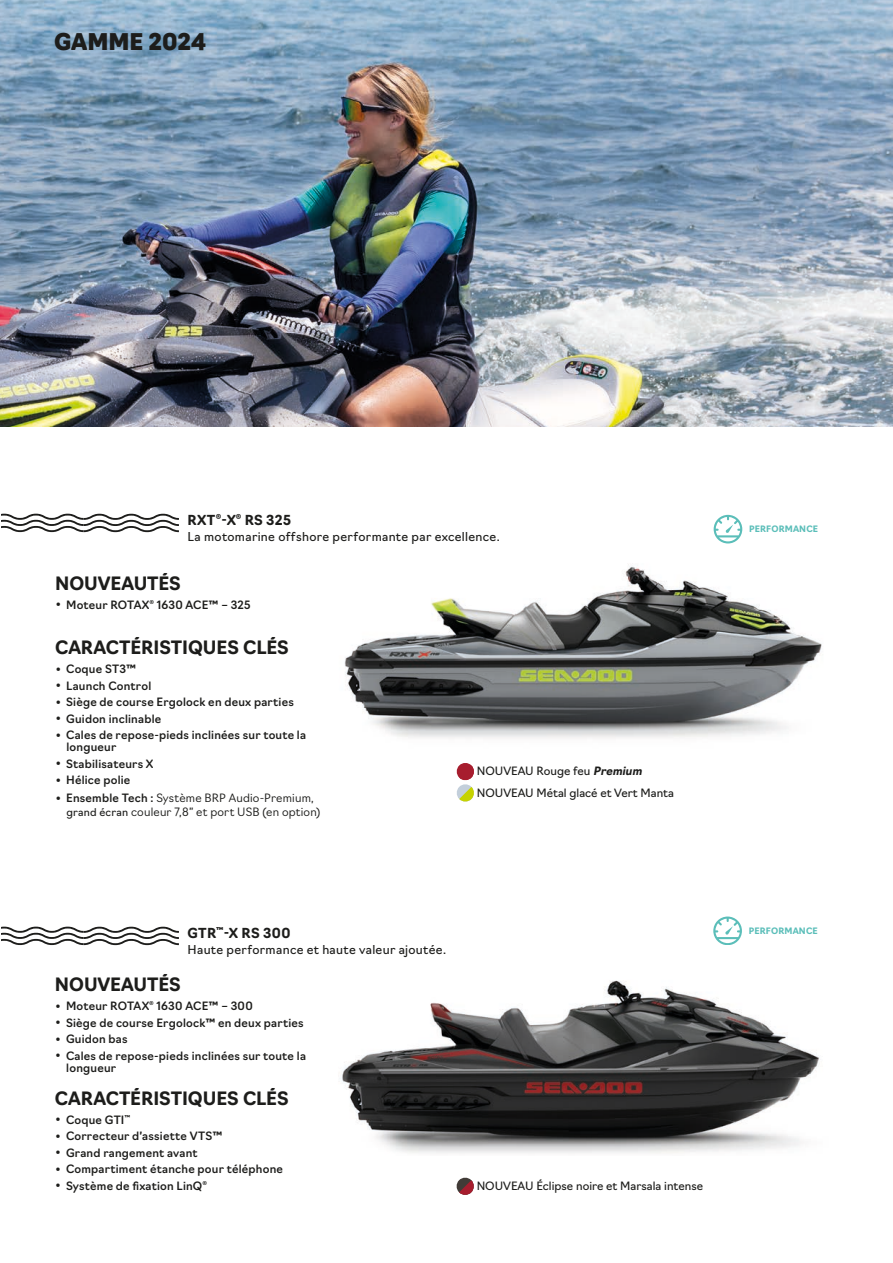
<style>
.page{position:relative;width:893px;height:1263px;background:#fff}
.page>*{position:absolute;margin:0;border:0;box-sizing:border-box;transform-origin:0 0}
.t1{font:900 22.5px "Navigo";color:#1d1d1b}
.PACKAGE_TITRE{font:700 18px "Navigo";letter-spacing:-.005em;color:#1d1d1b}
.LEGAL_6_7{font:700 13.5px "Navigo";letter-spacing:.025em;color:#1d1d1b}
.LEGAL_6_7-2{font:12px "Navigo";letter-spacing:.025em;color:#1d1d1b}
.t2{font:500 11.25px/12px "Navigo";letter-spacing:.02em;color:#1d1d1b}
.VEHICULE_COULEUR{font:11.25px "Navigo";color:#1d1d1b}
.t3{font:300 11.25px/13.5px "Navigo";letter-spacing:.015em;color:#1d1d1b}
.t4{font:700 8.7px "Navigo";letter-spacing:.02em;color:#5bbeb9}
.s1{font-weight:400;font-size:18px}
.s2{font-weight:500}
.s3{font-weight:400;font-size:10.5px}
.s4{font-weight:700;font-style:italic}
</style>
<div class="page">
<svg style="left:1px;top:927px;width:178px;height:18px"></svg>
<img style="left:0;top:0;width:893px;height:426px">
<svg style="left:1px;top:514px;width:178px;height:18px"></svg>
<img style="left:344px;top:527px;width:478px;height:211px">
<img style="left:342px;top:980px;width:478px;height:174px">
<svg style="left:714px;top:515px;width:28px;height:28px"></svg>
<svg style="left:713px;top:916px;width:29px;height:29px"></svg>
<svg style="left:456px;top:763px;width:18px;height:39px"></svg>
<svg style="left:456px;top:1177px;width:18px;height:18px"></svg>
<p class="t1" style="left:54px;top:24px;width:154px">GAMME 2024</p>
<p class="LEGAL_6_7" style="left:188px;top:509px;width:105px">RXT<sup>®</sup>-X<sup>®</sup> RS 325</p>
<p class="LEGAL_6_7-2" style="left:188px;top:527px;width:314px">La motomarine offshore performante par excellence.</p>
<p class="PACKAGE_TITRE" style="left:55px;top:569px;width:127px">NOUVEAUTÉS</p>
<p class="t2" style="left:55px;top:598px;width:197px"><span class="s1">•</span> Moteur ROTAX<sup>®</sup> 1630 ACE™ – 325</p>
<p class="PACKAGE_TITRE" style="left:55px;top:634px;width:235px">CARACTÉRISTIQUES CLÉS</p>
<p class="t2" style="left:55px;top:662px;width:83px"><span class="s1">•</span> Coque ST3™</p>
<p class="t2" style="left:55px;top:679px;width:98px"><span class="s1">•</span> Launch Control</p>
<p class="t2" style="left:55px;top:695px;width:240px"><span class="s1">•</span> Siège de course Ergolock en deux parties</p>
<p class="t2" style="left:55px;top:712px;width:108px"><span class="s1">•</span> Guidon inclinable</p>
<p class="t2" style="left:66px;top:728px;width:241px;text-indent:-11px"><span class="s1">•</span> Cales de repose-pieds inclinées sur toute la longueur</p>
<p class="t2" style="left:55px;top:757px;width:100px"><span class="s1">•</span> Stabilisateurs X</p>
<p class="t2" style="left:55px;top:773px;width:77px"><span class="s1">•</span> Hélice polie</p>
<p class="t3" style="left:66px;top:790px;width:255px;text-indent:-11px"><span class="s1">•</span> <span class="s2">Ensemble Tech :</span> Système BRP Audio-Premium, <span class="s3">grand écran</span> couleur 7,8” et port USB (en option)</p>
<p class="VEHICULE_COULEUR" style="left:477px;top:762px;width:169px">NOUVEAU Rouge feu <span class="s4">Premium</span></p>
<p class="VEHICULE_COULEUR" style="left:477px;top:784px;width:199px">NOUVEAU Métal glacé et Vert Manta</p>
<p class="LEGAL_6_7" style="left:188px;top:922px;width:104px">GTR<sup>™</sup>-X RS 300</p>
<p class="LEGAL_6_7-2" style="left:188px;top:940px;width:260px">Haute performance et haute valeur ajoutée.</p>
<p class="PACKAGE_TITRE" style="left:55px;top:970px;width:127px">NOUVEAUTÉS</p>
<p class="t2" style="left:55px;top:999px;width:199px"><span class="s1">•</span> Moteur ROTAX<sup>®</sup> 1630 ACE™ – 300</p>
<p class="t2" style="left:55px;top:1015px;width:250px"><span class="s1">•</span> Siège de course Ergolock™ en deux parties</p>
<p class="t2" style="left:55px;top:1032px;width:74px"><span class="s1">•</span> Guidon bas</p>
<p class="t2" style="left:66px;top:1048px;width:241px;text-indent:-11px"><span class="s1">•</span> Cales de repose-pieds inclinées sur toute la longueur</p>
<p class="PACKAGE_TITRE" style="left:55px;top:1084px;width:235px">CARACTÉRISTIQUES CLÉS</p>
<p class="t2" style="left:55px;top:1113px;width:77px"><span class="s1">•</span> Coque GTI<sup>™</sup></p>
<p class="t2" style="left:55px;top:1129px;width:169px"><span class="s1">•</span> Correcteur d’assiette VTS™</p>
<p class="t2" style="left:55px;top:1146px;width:144px"><span class="s1">•</span> Grand rangement avant</p>
<p class="t2" style="left:55px;top:1162px;width:230px"><span class="s1">•</span> Compartiment étanche pour téléphone</p>
<p class="t2" style="left:55px;top:1179px;width:154px"><span class="s1">•</span> Système de fixation LinQ<sup>®</sup></p>
<p class="VEHICULE_COULEUR" style="left:477px;top:1177px;width:228px">NOUVEAU Éclipse noire et Marsala intense</p>
<p class="t4" style="left:749px;top:522px;width:71px">PERFORMANCE</p>
<p class="t4" style="left:749px;top:924px;width:71px">PERFORMANCE</p>
</div>
